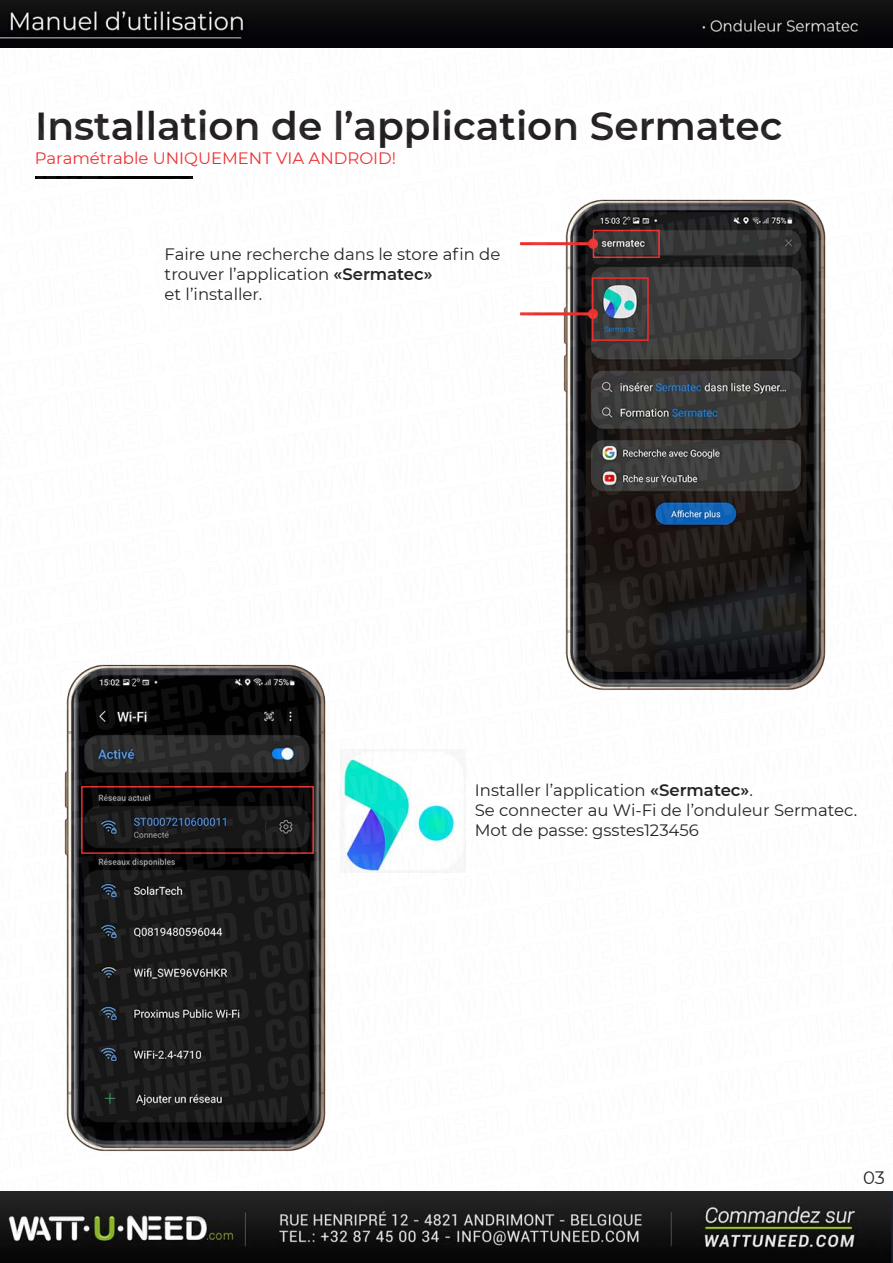
<style>
.page{position:relative;width:893px;height:1263px;background:#fff}
.page>*{position:absolute;margin:0;border:0;box-sizing:border-box;transform-origin:0 0}
.t1{font:600 39px "Montserrat";color:#231f20}
.t2{font:18px "Montserrat";color:#231f20}
.t3{font:16.5px/19.8px "Montserrat";color:#231f20}
.t4{font:16.5px "Montserrat";color:#ee2d2d}
.s1{font-weight:600}
</style>
<div class="page">
<img style="left:0;top:47px;width:893px;height:1105px">
<div style="left:592px;top:277px;width:57px;height:64px;border:2px solid #ee2d2d"></div>
<img style="left:0;top:1191px;width:893px;height:72px">
<img style="left:0;top:0;width:893px;height:47px">
<h1 class="t1" style="left:35px;top:98px;width:749px">Installation de l’application Sermatec</h1>
<p class="t4" style="left:35px;top:147px;width:363px">Paramétrable UNIQUEMENT VIA ANDROID!</p>
<p class="t3" style="left:165px;top:244px;width:337px">Faire une recherche dans le store afin de trouver l’application <span class="s1">«Sermatec»<br></span>et l’installer.</p>
<p class="t3" style="left:475px;top:780px;width:384px">Installer l’application <span class="s1">«Sermatec»</span>.<br>Se connecter au Wi-Fi de l’onduleur Sermatec.<br>Mot de passe: gsstes123456</p>
<p class="t2" style="left:863px;top:1165px;width:23px">03</p>
</div>
